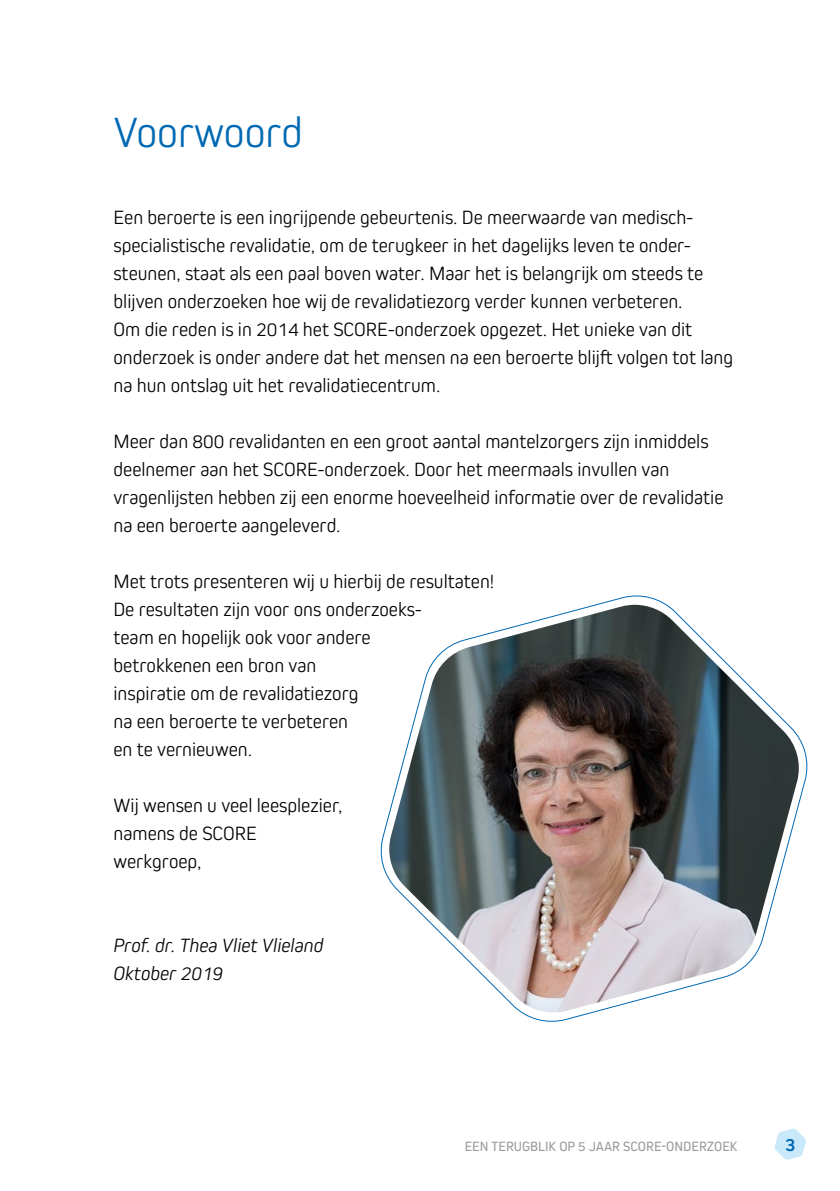
<style>
.page{position:relative;width:840px;height:1191px;background:#fff}
.page>*{position:absolute;margin:0;border:0;box-sizing:border-box;transform-origin:0 0}
.t1{font:300 44px "Kiro";color:#0069b4}
.t2{font:300 20px/28px "Kiro";color:#000}
.t3{font:italic 300 20px/28px "Kiro";color:#000}
.t4{font:700 19px "Kiro";color:#0069b4}
.t5{font:14px "Kiro";color:#9d9d9c}
</style>
<div class="page">
<svg style="left:774px;top:1128px;width:31px;height:32px"></svg>
<img style="left:389px;top:605px;width:409px;height:409px">
<h1 class="t1" style="left:113px;top:107px;width:191px">Voorwoord</h1>
<p class="t2" style="left:113px;top:203px;width:621px">Een beroerte is een ingrijpende gebeurtenis. De meerwaarde van medisch&shy;specialistische revalidatie, om de terugkeer in het dagelijks leven te onder&shy;steunen, staat als een paal boven water. Maar het is belangrijk om steeds te blijven onderzoeken hoe wij de revalidatiezorg verder kunnen verbeteren.<br>Om die reden is in 2014 het SCORE-onderzoek opgezet. Het unieke van dit onderzoek is onder andere dat het mensen na een beroerte blijft volgen tot lang na hun ontslag uit het revalidatiecentrum.</p>
<p class="t2" style="left:113px;top:427px;width:611px">Meer dan 800 revalidanten en een groot aantal mantelzorgers zijn inmiddels deelnemer aan het SCORE-onderzoek. Door het meermaals invullen van vragenlijsten hebben zij een enorme hoeveelheid informatie over de revalidatie na een beroerte aangeleverd.</p>
<p class="t2" style="left:113px;top:567px;width:382px">Met trots presenteren wij u hierbij de resultaten!<br>De resultaten zijn voor ons onderzoeks--<br>team en hopelijk ook voor andere<br>betrokkenen een bron van<br>inspiratie om de revalidatiezorg<br>na een beroerte te verbeteren<br>en te vernieuwen.</p>
<p class="t2" style="left:113px;top:791px;width:230px">Wij wensen u veel leesplezier, namens de SCORE werkgroep,</p>
<p class="t3" style="left:113px;top:931px;width:211px">Prof. dr. Thea Vliet Vlieland<br>Oktober 2019</p>
<p class="t5" style="left:464px;top:1138px;width:274px">EEN TERUGBLIK OP 5 JAAR SCORE-ONDERZOEK</p>
<p class="t4" style="left:784px;top:1133px;width:12px">3</p>
</div>
